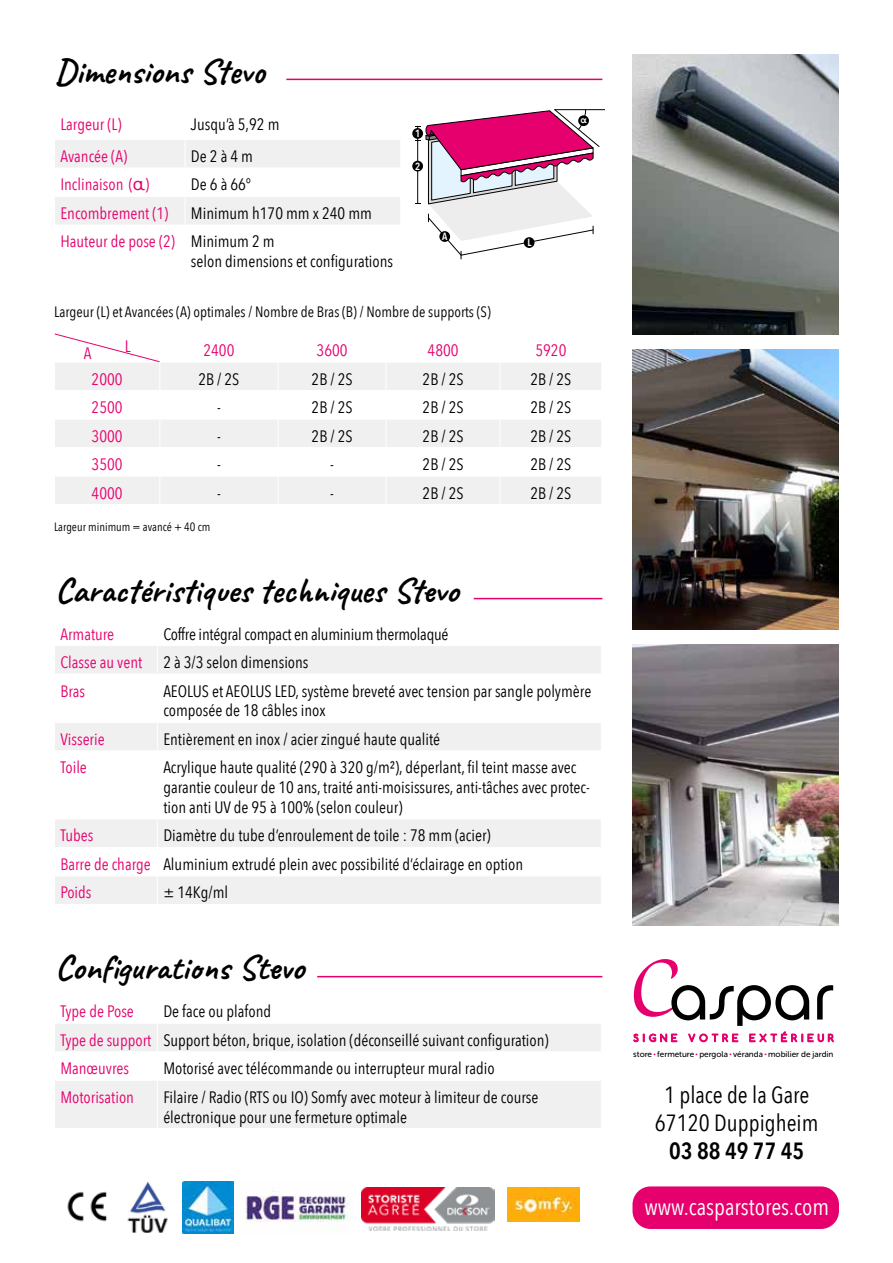
<style>
.page{position:relative;width:893px;height:1263px;background:#fff}
.page>*{position:absolute;margin:0;border:0;box-sizing:border-box;transform-origin:0 0}
.t1{font:700 35.1px "Caveat";color:#000}
.t2{font:23.4px/28px "Avenir Next Condensed";color:#000;text-align:center}
.t3{font:23.4px "Avenir Next Condensed";color:#fff}
.t4{font:600 23.4px "Avenir Next Condensed";color:#000}
.t5{font:16.5px/28.5px "Avenir Next Condensed";color:#000}
.t6{font:16.5px "Avenir Next Condensed";color:#e6006d}
.t7{font:15px "Avenir Next Condensed";color:#000}
.t8{font:12px "Avenir Next Condensed";color:#000}
.t9{font:700 10.95px "Courier New";color:#fff}
.t10{font:600 10.35px "Avenir Next Condensed";color:#fff}
.t11{font:8.25px "Museo Sans Rounded 500";color:#000}
.s1{font-family:"Geneva"}
.s2{color:#e6006d}
.s3{font-size:5.7px;color:#e6006d}
</style>
<div class="page">
<img style="left:632px;top:349px;width:207px;height:281px">
<svg style="left:55px;top:646px;width:546px;height:258px"></svg>
<svg style="left:157px;top:646px;width:1px;height:28px"></svg>
<hr style="left:54px;top:674px;width:103px;height:1px;background:#fff">
<hr style="left:157px;top:674px;width:445px;height:1px;background:#fff">
<hr style="left:157px;top:674px;width:1px;height:48px;background:#fff">
<hr style="left:54px;top:722px;width:103px;height:1px;background:#fff">
<hr style="left:157px;top:722px;width:445px;height:1px;background:#fff">
<svg style="left:157px;top:723px;width:1px;height:27px"></svg>
<hr style="left:54px;top:750px;width:103px;height:1px;background:#fff">
<hr style="left:157px;top:750px;width:445px;height:1px;background:#fff">
<hr style="left:157px;top:751px;width:1px;height:67px;background:#fff">
<hr style="left:54px;top:818px;width:103px;height:1px;background:#fff">
<hr style="left:157px;top:818px;width:445px;height:1px;background:#fff">
<hr style="left:54px;top:847px;width:103px;height:1px;background:#fff">
<hr style="left:157px;top:847px;width:445px;height:1px;background:#fff">
<hr style="left:54px;top:875px;width:103px;height:1px;background:#fff">
<hr style="left:157px;top:875px;width:445px;height:1px;background:#fff">
<svg style="left:157px;top:819px;width:1px;height:85px"></svg>
<svg style="left:55px;top:1024px;width:546px;height:104px;fill:#f0f0f0"></svg>
<hr style="left:54px;top:1051px;width:103px;height:1px;background:#fff">
<hr style="left:157px;top:1051px;width:445px;height:1px;background:#fff">
<svg style="left:157px;top:1024px;width:1px;height:56px"></svg>
<hr style="left:54px;top:1080px;width:103px;height:1px;background:#fff">
<hr style="left:157px;top:1080px;width:445px;height:1px;background:#fff">
<hr style="left:157px;top:1081px;width:1px;height:47px;background:#fff">
<svg style="left:55px;top:140px;width:345px;height:84px"></svg>
<img style="left:632px;top:645px;width:207px;height:280px">
<div style="left:632px;top:1186px;width:207px;height:43px;background:#e6006d;border-radius:18px"></div>
<img style="left:632px;top:54px;width:207px;height:281px">
<hr style="left:286px;top:79px;width:316px;height:1px;background:#e6006d">
<hr style="left:474px;top:598px;width:128px;height:1px;background:#e6006d">
<svg style="left:161px;top:363px;width:440px;height:141px;fill:#f0f0f0"></svg>
<hr style="left:160px;top:390px;width:118px;height:1px;background:#fff">
<hr style="left:278px;top:390px;width:108px;height:1px;background:#fff">
<hr style="left:386px;top:390px;width:114px;height:1px;background:#fff">
<hr style="left:500px;top:390px;width:102px;height:1px;background:#fff">
<hr style="left:160px;top:419px;width:118px;height:1px;background:#fff">
<hr style="left:278px;top:419px;width:108px;height:1px;background:#fff">
<hr style="left:386px;top:419px;width:114px;height:1px;background:#fff">
<hr style="left:500px;top:419px;width:102px;height:1px;background:#fff">
<hr style="left:160px;top:447px;width:118px;height:1px;background:#fff">
<hr style="left:278px;top:447px;width:108px;height:1px;background:#fff">
<hr style="left:386px;top:447px;width:114px;height:1px;background:#fff">
<hr style="left:500px;top:447px;width:102px;height:1px;background:#fff">
<hr style="left:160px;top:476px;width:118px;height:1px;background:#fff">
<hr style="left:278px;top:476px;width:108px;height:1px;background:#fff">
<svg style="left:278px;top:363px;width:1px;height:141px"></svg>
<hr style="left:386px;top:476px;width:114px;height:1px;background:#fff">
<svg style="left:386px;top:363px;width:1px;height:141px"></svg>
<hr style="left:500px;top:476px;width:102px;height:1px;background:#fff">
<svg style="left:500px;top:363px;width:1px;height:141px"></svg>
<svg style="left:54px;top:333px;width:106px;height:171px"></svg>
<hr style="left:317px;top:976px;width:285px;height:1px;background:#e6006d">
<img style="left:67px;top:1191px;width:40px;height:31px">
<img style="left:127px;top:1181px;width:41px;height:52px">
<img style="left:183px;top:1181px;width:50px;height:53px">
<img style="left:244px;top:1195px;width:104px;height:29px">
<div style="left:412px;top:161px;width:11px;height:10px;background:#000;border-radius:50%"></div>
<svg style="left:412px;top:128px;width:11px;height:11px"></svg>
<hr style="left:555px;top:109px;width:49px;height:1px;background:#000">
<svg style="left:415px;top:109px;width:185px;height:150px"></svg>
<img style="left:362px;top:1187px;width:132px;height:43px">
<img style="left:507px;top:1187px;width:72px;height:34px">
<svg style="left:633px;top:959px;width:200px;height:83px"></svg>
<h1 class="t1" style="left:55px;top:49px;width:211px">Dimensions Stevo</h1>
<p class="t6" style="left:60px;top:110px;width:63px">Largeur (L)</p>
<p class="t5" style="left:191px;top:109px;width:90px">Jusqu’à 5,92 m</p>
<p class="t6" style="left:60px;top:142px;width:68px">Avancée (A)</p>
<p class="t5" style="left:191px;top:141px;width:64px">De 2 à 4 m</p>
<p class="t6" style="left:60px;top:171px;width:90px">Inclinaison (<span class="s1">α</span>)</p>
<p class="t5" style="left:191px;top:170px;width:62px">De 6 à 66°</p>
<p class="t6" style="left:60px;top:199px;width:109px">Encombrement (1)</p>
<p class="t5" style="left:60px;top:198px;width:313px;text-indent:131px">Minimum h170 mm x 240 mm<br><span class="s2">Hauteur de pose (2)</span> Minimum 2 m</p>
<p class="t5" style="left:191px;top:246px;width:204px">selon dimensions et configurations</p>
<p class="t10" style="left:415px;top:125px;width:7px">1</p>
<p class="t10" style="left:415px;top:157px;width:7px">2</p>
<p class="t10" style="left:442px;top:227px;width:7px">A</p>
<p class="t10" style="left:527px;top:233px;width:6px">L</p>
<p class="t9" style="left:580px;top:113px;width:8px">α</p>
<p class="t7" style="left:54px;top:299px;width:438px">Largeur (L) et Avancées (A) optimales / Nombre de Bras (B) / Nombre de supports (S)</p>
<p class="t6" style="left:84px;top:339px;width:9px">A</p>
<p class="t6" style="left:125px;top:332px;width:7px">L</p>
<p class="t6" style="left:203px;top:336px;width:33px">2400</p>
<p class="t6" style="left:317px;top:336px;width:33px">3600</p>
<p class="t6" style="left:428px;top:336px;width:33px">4800</p>
<p class="t6" style="left:535px;top:336px;width:33px">5920</p>
<p class="t6" style="left:92px;top:365px;width:33px">2000</p>
<p class="t5" style="left:198px;top:364px;width:42px">2B / 2S</p>
<p class="t5" style="left:312px;top:364px;width:42px">2B / 2S</p>
<p class="t5" style="left:423px;top:364px;width:42px">2B / 2S</p>
<p class="t5" style="left:530px;top:364px;width:42px">2B / 2S</p>
<p class="t6" style="left:92px;top:393px;width:33px">2500</p>
<p class="t5" style="left:217px;top:392px;width:5px">-</p>
<p class="t5" style="left:312px;top:392px;width:42px">2B / 2S</p>
<p class="t5" style="left:423px;top:392px;width:42px">2B / 2S</p>
<p class="t5" style="left:530px;top:392px;width:42px">2B / 2S</p>
<p class="t6" style="left:92px;top:422px;width:33px">3000</p>
<p class="t5" style="left:217px;top:421px;width:5px">-</p>
<p class="t5" style="left:312px;top:421px;width:42px">2B / 2S</p>
<p class="t5" style="left:423px;top:421px;width:42px">2B / 2S</p>
<p class="t5" style="left:530px;top:421px;width:42px">2B / 2S</p>
<p class="t6" style="left:92px;top:450px;width:33px">3500</p>
<p class="t5" style="left:217px;top:449px;width:5px">-</p>
<p class="t5" style="left:330px;top:449px;width:5px">-</p>
<p class="t5" style="left:423px;top:449px;width:42px">2B / 2S</p>
<p class="t5" style="left:530px;top:449px;width:42px">2B / 2S</p>
<p class="t6" style="left:92px;top:479px;width:33px">4000</p>
<p class="t5" style="left:217px;top:478px;width:5px">-</p>
<p class="t5" style="left:330px;top:478px;width:5px">-</p>
<p class="t5" style="left:423px;top:478px;width:42px">2B / 2S</p>
<p class="t5" style="left:530px;top:478px;width:42px">2B / 2S</p>
<p class="t8" style="left:54px;top:517px;width:158px">Largeur minimum = avancé + 40 cm</p>
<h1 class="t1" style="left:55px;top:568px;width:405px">Caractéristiques techniques Stevo</h1>
<p class="t6" style="left:60px;top:620px;width:55px">Armature</p>
<p class="t5" style="left:163px;top:619px;width:287px">Coffre intégral compact en aluminium thermolaqué</p>
<p class="t6" style="left:60px;top:648px;width:83px">Classe au vent</p>
<p class="t5" style="left:163px;top:647px;width:147px">2 à 3/3 selon dimensions</p>
<p class="t6" style="left:60px;top:677px;width:26px">Bras</p>
<p class="t5" style="left:163px;top:680px;width:429px;line-height:19.8px">AEOLUS et AEOLUS LED, système breveté avec tension par sangle polymère composée de 18 câbles inox</p>
<p class="t6" style="left:60px;top:725px;width:46px">Visserie</p>
<p class="t5" style="left:163px;top:724px;width:278px">Entièrement en inox / acier zingué haute qualité</p>
<p class="t6" style="left:60px;top:753px;width:28px">Toile</p>
<p class="t5" style="left:163px;top:757px;width:428px;line-height:19.8px">Acrylique haute qualité (290 à 320 g/m²), déperlant, fil teint masse avec garantie couleur de 10 ans, traité anti-moisissures, anti-tâches avec protec&shy;tion anti UV de 95 à 100% (selon couleur)</p>
<p class="t6" style="left:60px;top:821px;width:35px">Tubes</p>
<p class="t5" style="left:60px;top:821px;width:464px;text-indent:103px">Diamètre du tube d’enroulement de toile : 78 mm (acier)<br><span class="s2">Barre de charge</span> Aluminium extrudé plein avec possibilité d’éclairage en option<br><span class="s2">Poids</span></p>
<p class="t5" style="left:163px;top:878px;width:66px">± 14Kg/ml</p>
<h1 class="t1" style="left:55px;top:945px;width:251px">Configurations Stevo</h1>
<p class="t5" style="left:60px;top:996px;width:490px;text-indent:103px">De face ou plafond<br><span class="s2">Type de support</span> Support béton, brique, isolation (déconseillé suivant configuration)<br><span class="s2">Manœuvres</span></p>
<p class="t6" style="left:60px;top:997px;width:75px">Type de Pose</p>
<p class="t5" style="left:163px;top:1053px;width:333px">Motorisé avec télécommande ou interrupteur mural radio</p>
<p class="t6" style="left:60px;top:1083px;width:75px">Motorisation</p>
<p class="t5" style="left:163px;top:1086px;width:377px;line-height:19.8px">Filaire / Radio (RTS ou IO) Somfy avec moteur à limiteur de course électronique pour une fermeture optimale</p>
<p class="t11" style="left:633px;top:1049px;width:202px">store <span class="s3">•</span> fermeture <span class="s3">•</span> pergola <span class="s3">•</span> véranda <span class="s3">•</span> mobilier de jardin</p>
<h2 class="t2" style="left:655px;top:1079px;width:165px">1 place de la Gare<br>67120 Duppigheim</h2>
<h2 class="t4" style="left:669px;top:1130px;width:137px">03 88 49 77 45</h2>
<h2 class="t3" style="left:644px;top:1187px;width:186px">www.casparstores.com</h2>
</div>
